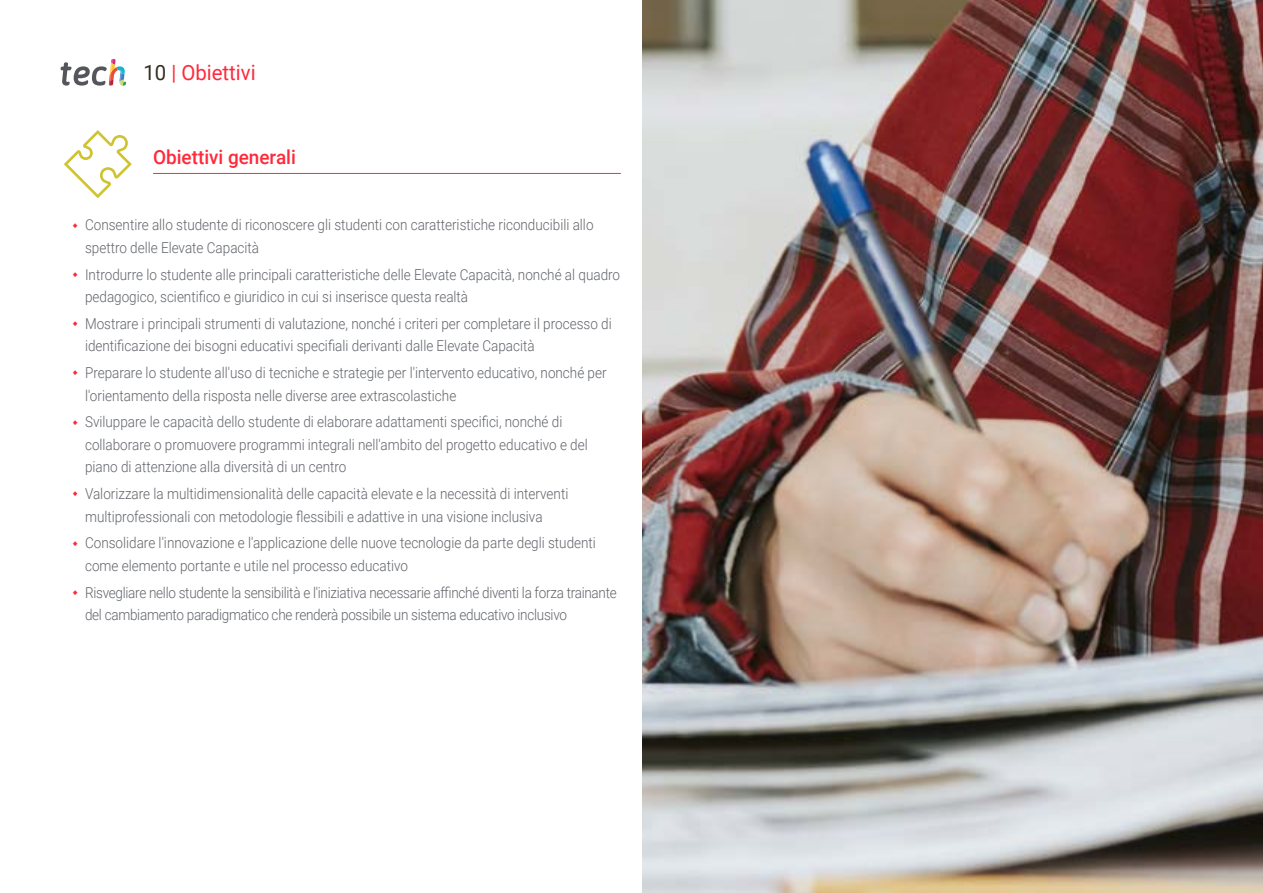
<style>
.page{position:relative;width:1263px;height:893px;background:#fff}
.page>*{position:absolute;margin:0;border:0;box-sizing:border-box;transform-origin:0 0}
.t1{font:21px "Roboto";color:#ff293a}
.t2{font:500 19.5px "Roboto";color:#ff293a}
.t3{font:300 15px/22.5px "Roboto";color:#61646a;scale:.9 1}
.t4{font:300 15px/22.5px "Roboto";letter-spacing:-.02em;color:#61646a;scale:.9 1}
.s1{color:#312e20}
</style>
<div class="page">
<hr style="left:153px;top:173px;width:468px;height:1px;background:#ff293a">
<svg style="left:64px;top:130px;width:68px;height:68px"></svg>
<img style="left:642px;top:0;width:621px;height:893px">
<svg style="left:61px;top:59px;width:65px;height:27px"></svg>
<h1 class="t1" style="left:144px;top:57px;width:114px"><span class="s1">10</span> | Obiettivi</h1>
<h2 class="t2" style="left:153px;top:144px;width:144px">Obiettivi generali</h2>
<p class="t3" style="left:85px;top:213px;width:566px">Consentire allo studente di riconoscere gli studenti con caratteristiche riconducibili allo spettro delle Elevate Capacità</p>
<p class="t3" style="left:85px;top:263px;width:596px">Introdurre lo studente alle principali caratteristiche delle Elevate Capacità, nonché al quadro pedagogico, scientifico e giuridico in cui si inserisce questa realtà</p>
<p class="t3" style="left:85px;top:312px;width:587px">Mostrare i principali strumenti di valutazione, nonché i criteri per completare il processo di identificazione dei bisogni educativi specifiali derivanti dalle Elevate Capacità</p>
<p class="t3" style="left:85px;top:361px;width:581px">Preparare lo studente all'uso di tecniche e strategie per l'intervento educativo, nonché per l'orientamento della risposta nelle diverse aree extrascolastiche</p>
<p class="t3" style="left:85px;top:410px;width:560px">Sviluppare le capacità dello studente di elaborare adattamenti specifici, nonché di collaborare o promuovere programmi integrali nell'ambito del progetto educativo e del piano di attenzione alla diversità di un centro</p>
<p class="t3" style="left:85px;top:482px;width:538px">Valorizzare la multidimensionalità delle capacità elevate e la necessità di interventi multiprofessionali con metodologie flessibili e adattive in una visione inclusiva</p>
<p class="t3" style="left:85px;top:531px;width:569px">Consolidare l'innovazione e l'applicazione delle nuove tecnologie da parte degli studenti come elemento portante e utile nel processo educativo</p>
<p class="t4" style="left:85px;top:581px;width:592px">Risvegliare nello studente la sensibilità e l'iniziativa necessarie affinché diventi la forza trainante del cambiamento paradigmatico che renderà possibile un sistema educativo inclusivo</p>
</div>
